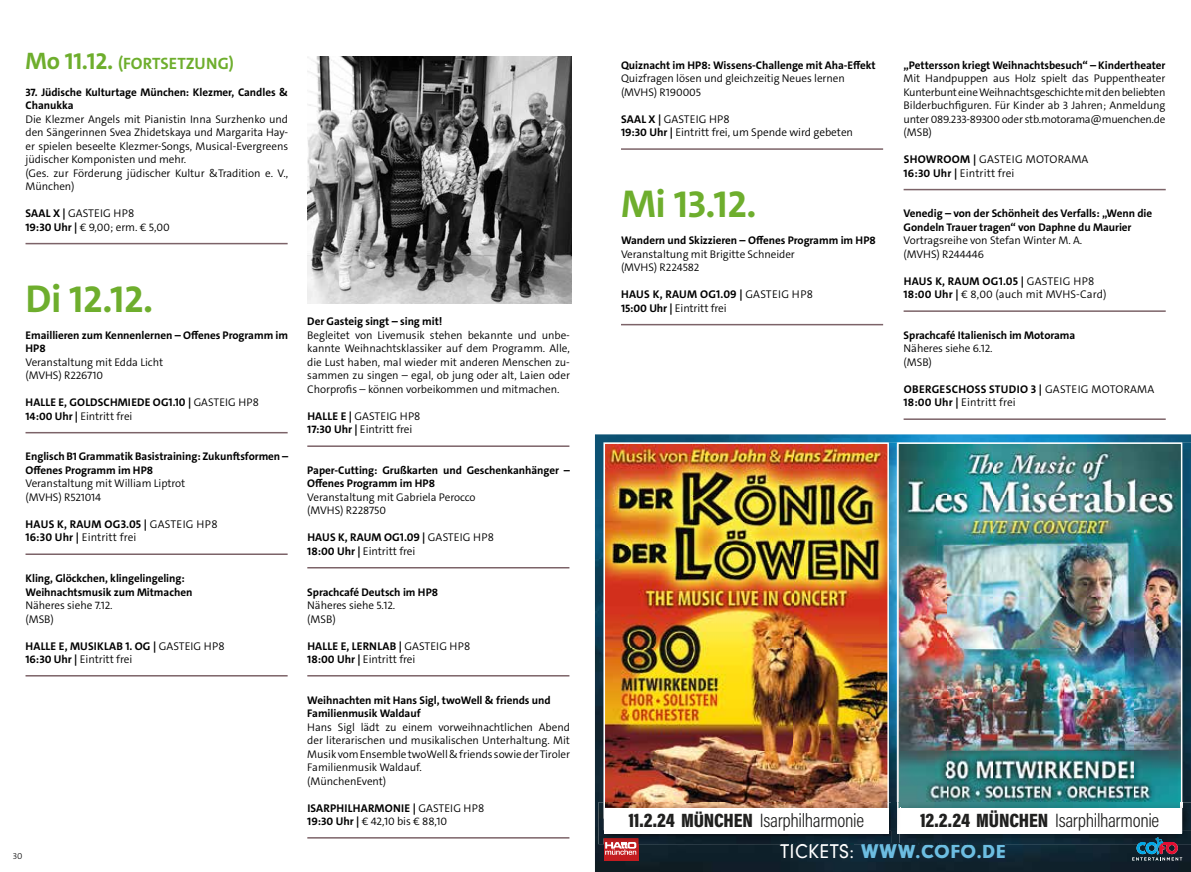
<style>
.page{position:relative;width:1191px;height:872px;background:#fff}
.page>*{position:absolute;margin:0;border:0;box-sizing:border-box;transform-origin:0 0}
.t1{font:700 39px "The Sans C5";letter-spacing:-.01em;color:#6eae2d}
.t2{font:900 20.25px "Neuzeit Gro";letter-spacing:.035em;color:#6cbde1}
.t3{font:300 19.5px "Acumin Pro Cond";letter-spacing:-.015em;color:#20201f}
.t4{font:700 16.5px "The Sans C5";letter-spacing:.005em;color:#6eae2d}
.t5{font:700 11.25px/13.5px "The Sans C5";letter-spacing:.015em;color:#000}
.t6{font:300 11.25px/13.5px "The Sans C5";letter-spacing:-.005em;color:#000}
.t7{font:300 11.1px/13.5px "The Sans C5";letter-spacing:-.005em;color:#000}
.t8{font:700 11.1px/13.5px "The Sans C5";letter-spacing:-.005em;color:#000}
.t9{font:700 11.1px/13.5px "The Sans C5";letter-spacing:.015em;color:#000}
.t10{font:300 9px "The Sans C5";color:#000}
.s1{font-size:24px}
.s2{font-weight:700}
.s3{font-weight:300}
.s4{font-weight:900}
.s5{font-weight:900;font-size:18.15px}
.s6{font-weight:400;color:#fff}
</style>
<div class="page">
<img style="left:595px;top:434px;width:596px;height:438px">
<svg style="left:604px;top:844px;width:34px;height:16px"></svg>
<img style="left:603px;top:442px;width:588px;height:360px">
<img style="left:900px;top:442px;width:282px;height:366px">
<img style="left:892px;top:830px;width:299px;height:14px">
<svg style="left:1132px;top:837px;width:50px;height:23px"></svg>
<img style="left:899px;top:844px;width:105px;height:1px">
<img style="left:1182px;top:802px;width:9px;height:28px">
<svg style="left:1180px;top:802px;width:2px;height:6px"></svg>
<div style="left:897px;top:808px;width:285px;height:25px;background:#fff"></div>
<img style="left:896px;top:442px;width:1px;height:360px">
<img style="left:897px;top:442px;width:3px;height:360px">
<img style="left:604px;top:442px;width:284px;height:360px">
<img style="left:598px;top:802px;width:294px;height:42px">
<img style="left:604px;top:838px;width:34px;height:6px">
<svg style="left:605px;top:842px;width:31px;height:12px"></svg>
<img style="left:780px;top:844px;width:73px;height:1px">
<img style="left:861px;top:844px;width:31px;height:1px">
<img style="left:892px;top:802px;width:4px;height:28px">
<svg style="left:896px;top:802px;width:4px;height:31px"></svg>
<img style="left:897px;top:808px;width:2px;height:22px">
<img style="left:604px;top:802px;width:284px;height:6px">
<div style="left:604px;top:808px;width:284px;height:25px;background:#fff"></div>
<hr style="left:26px;top:243px;width:262px;height:1px;background:#7c6368">
<hr style="left:26px;top:432px;width:262px;height:1px;background:#7c6368">
<hr style="left:26px;top:553px;width:262px;height:2px;background:#7c6368">
<hr style="left:26px;top:675px;width:262px;height:1px;background:#7c6368">
<img style="left:307px;top:57px;width:264px;height:246px">
<hr style="left:307px;top:445px;width:262px;height:2px;background:#7c6368">
<hr style="left:307px;top:567px;width:262px;height:1px;background:#7c6368">
<hr style="left:307px;top:675px;width:262px;height:1px;background:#7c6368">
<hr style="left:307px;top:837px;width:262px;height:1px;background:#7c6368">
<hr style="left:621px;top:148px;width:262px;height:2px;background:#7c6368">
<hr style="left:621px;top:324px;width:262px;height:1px;background:#7c6368">
<hr style="left:903px;top:189px;width:262px;height:1px;background:#7c6368">
<hr style="left:903px;top:310px;width:262px;height:2px;background:#7c6368">
<hr style="left:903px;top:418px;width:262px;height:2px;background:#7c6368">
<h3 class="t4" style="left:26px;top:53px;width:210px"><span class="s1">Mo 11.12.</span> (FORTSETZUNG)</h3>
<p class="t8" style="left:26px;top:85px;width:264px">37. Jüdische Kulturtage München: Klezmer, Candles &amp;<br>Chanukka</p>
<p class="t7" style="left:26px;top:112px;width:264px">Die Klezmer Angels mit Pianistin Inna Surzhenko und den Sängerinnen Svea Zhidetskaya und Margarita Hay&shy;er spielen beseelte Klezmer-Songs, Musical-Evergreens jüdischer Komponisten und mehr.<br>(Ges. zur Förderung jüdischer Kultur &amp;Tradition e. V., München)</p>
<p class="t6" style="left:26px;top:207px;width:146px"><span class="s2">SAAL X |</span> GASTEIG HP8<br><span class="s2">19:30 Uhr |</span> € 9,00; erm. € 5,00</p>
<h1 class="t1" style="left:26px;top:274px;width:129px">Di 12.12.</h1>
<p class="t8" style="left:26px;top:328px;width:264px">Emaillieren zum Kennenlernen – Offenes Programm im<br>HP8</p>
<p class="t7" style="left:26px;top:355px;width:139px">Veranstaltung mit Edda Licht (MVHS) R226710</p>
<p class="t9" style="left:26px;top:396px;width:235px">HALLE E, GOLDSCHMIEDE OG1.10 | <span class="s3">GASTEIG HP8<br></span>14:00 Uhr | <span class="s3">Eintritt frei</span></p>
<p class="t8" style="left:26px;top:450px;width:264px">Englisch B1 Grammatik Basistraining: Zukunftsformen –<br>Offenes Programm im HP8</p>
<p class="t7" style="left:26px;top:477px;width:161px">Veranstaltung mit William Liptrot (MVHS) R521014</p>
<p class="t5" style="left:26px;top:517px;width:193px">HAUS K, RAUM OG3.05 | <span class="s3">GASTEIG HP8<br></span>16:30 Uhr | <span class="s3">Eintritt frei</span></p>
<p class="t8" style="left:26px;top:571px;width:168px">Kling, Glöckchen, klingelingeling:<br>Weihnachtsmusik zum Mitmachen</p>
<p class="t7" style="left:26px;top:598px;width:89px">Näheres siehe 7.12. (MSB)</p>
<p class="t5" style="left:26px;top:639px;width:201px">HALLE E, MUSIKLAB 1. OG | <span class="s3">GASTEIG HP8<br></span>16:30 Uhr | <span class="s3">Eintritt frei</span></p>
<p class="t10" style="left:13px;top:850px;width:11px">30</p>
<p class="t8" style="left:307px;top:315px;width:137px">Der Gasteig singt – sing mit!</p>
<p class="t7" style="left:307px;top:328px;width:264px;text-align:justify">Begleitet von Livemusik stehen bekannte und unbe&shy;kannte Weihnachtsklassiker auf dem Programm. Alle, die Lust haben, mal wieder mit anderen Menschen zu&shy;sammen zu singen – egal, ob jung oder alt, Laien oder Chorprofis – können vorbeikommen und mitmachen.</p>
<p class="t6" style="left:307px;top:409px;width:115px"><span class="s2">HALLE E |</span> GASTEIG HP8<br><span class="s2">17:30 Uhr |</span> Eintritt frei</p>
<p class="t8" style="left:307px;top:463px;width:264px">Paper-Cutting: Grußkarten und Geschenkanhänger –<br>Offenes Programm im HP8</p>
<p class="t7" style="left:307px;top:490px;width:170px">Veranstaltung mit Gabriela Perocco (MVHS) R228750</p>
<p class="t5" style="left:307px;top:531px;width:188px">HAUS K, RAUM OG1.09 | <span class="s3">GASTEIG HP8<br></span>18:00 Uhr | <span class="s3">Eintritt frei</span></p>
<p class="t8" style="left:307px;top:585px;width:132px">Sprachcafé Deutsch im HP8</p>
<p class="t7" style="left:307px;top:598px;width:89px">Näheres siehe 5.12. (MSB)</p>
<p class="t5" style="left:307px;top:639px;width:164px">HALLE E, LERNLAB | <span class="s3">GASTEIG HP8<br></span>18:00 Uhr | <span class="s3">Eintritt frei</span></p>
<p class="t8" style="left:307px;top:693px;width:245px">Weihnachten mit Hans Sigl, twoWell &amp; friends und<br>Familienmusik Waldauf</p>
<p class="t7" style="left:307px;top:720px;width:264px">Hans Sigl lädt zu einem vorweihnachtlichen Abend der literarischen und musikalischen Unterhaltung. Mit Musik vom Ensemble twoWell &amp; friends sowie der Tiroler Familienmusik Waldauf.<br>(MünchenEvent)</p>
<p class="t5" style="left:307px;top:801px;width:178px">ISARPHILHARMONIE | <span class="s3">GASTEIG HP8<br></span>19:30 Uhr | <span class="s3">€ 42,10 bis € 88,10</span></p>
<p class="t8" style="left:621px;top:58px;width:256px">Quiznacht im HP8: Wissens-Challenge mit Aha-Effekt</p>
<p class="t7" style="left:621px;top:72px;width:225px">Quizfragen lösen und gleichzeitig Neues lernen (MVHS) R190005</p>
<p class="t6" style="left:621px;top:112px;width:234px"><span class="s2">SAAL X |</span> GASTEIG HP8<br><span class="s2">19:30 Uhr |</span> Eintritt frei, um Spende wird gebeten</p>
<h1 class="t1" style="left:621px;top:179px;width:137px">Mi 13.12.</h1>
<p class="t8" style="left:621px;top:234px;width:256px">Wandern und Skizzieren – Offenes Programm im HP8</p>
<p class="t7" style="left:621px;top:247px;width:175px">Veranstaltung mit Brigitte Schneider (MVHS) R224582</p>
<p class="t5" style="left:621px;top:288px;width:193px">HAUS K, RAUM OG1.09 | <span class="s3">GASTEIG HP8<br></span>15:00 Uhr | <span class="s3">Eintritt frei</span></p>
<p class="t8" style="left:903px;top:58px;width:263px">„Pettersson kriegt Weihnachtsbesuch“ – Kindertheater</p>
<p class="t7" style="left:903px;top:72px;width:263px;text-align:justify">Mit Handpuppen aus Holz spielt das Puppentheater Kunterbunt eine Weihnachtsgeschichte mit den beliebten Bilderbuchfiguren. Für Kinder ab 3 Jahren; Anmeldung unter 089.233-89300 oder stb.motorama@muenchen.de (MSB)</p>
<p class="t6" style="left:903px;top:153px;width:186px"><span class="s2">SHOWROOM |</span> GASTEIG MOTORAMA<br><span class="s2">16:30 Uhr |</span> Eintritt frei</p>
<p class="t8" style="left:903px;top:207px;width:250px">Venedig – von der Schönheit des Verfalls: „Wenn die<br>Gondeln Trauer tragen“ von Daphne du Maurier</p>
<p class="t7" style="left:903px;top:234px;width:180px">Vortragsreihe von Stefan Winter M. A. (MVHS) R244446</p>
<p class="t6" style="left:903px;top:274px;width:204px"><span class="s2">HAUS K, RAUM OG1.05 |</span> GASTEIG HP8<br><span class="s2">18:00 Uhr |</span> € 8,00 (auch mit MVHS-Card)</p>
<p class="t8" style="left:903px;top:328px;width:173px">Sprachcafé Italienisch im Motorama</p>
<p class="t7" style="left:903px;top:342px;width:91px">Näheres siehe 6.12. (MSB)</p>
<p class="t5" style="left:903px;top:382px;width:252px">OBERGESCHOSS STUDIO 3 | <span class="s3">GASTEIG MOTORAMA<br></span>18:00 Uhr | <span class="s3">Eintritt frei</span></p>
<h3 class="t3" style="left:628px;top:808px;width:237px"><span class="s4">11.2.24 M</span><span class="s5">Ü</span><span class="s4">NCHEN</span> Isarphilharmonie</h3>
<h3 class="t3" style="left:920px;top:808px;width:241px"><span class="s4">12.2.24 MÜNCHEN</span> Isarphilharmonie</h3>
<h2 class="t2" style="left:780px;top:839px;width:227px"><span class="s6">TICKETS:</span> WWW.COFO.DE</h2>
</div>
